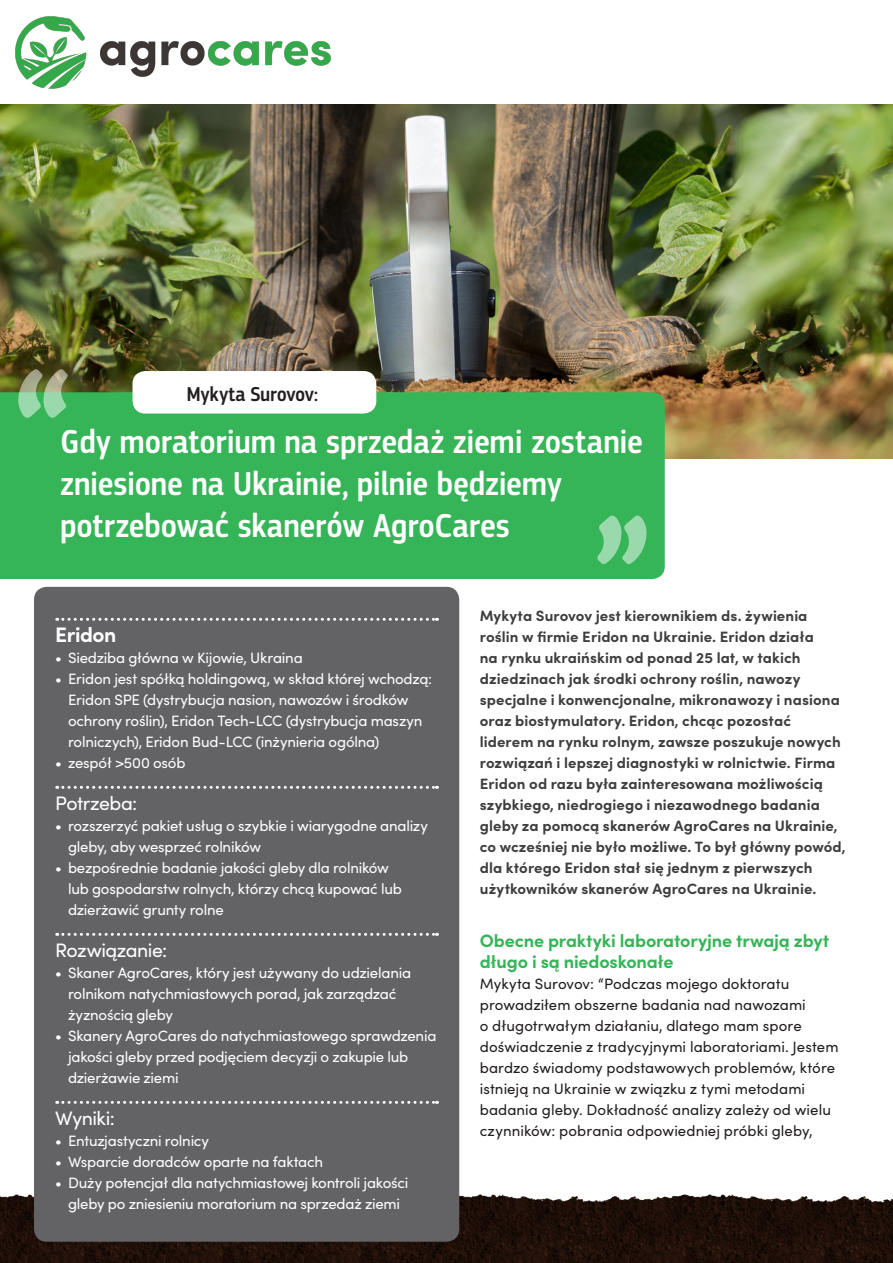
<style>
.page{position:relative;width:893px;height:1263px;background:#fff}
.page>*{position:absolute;margin:0;border:0;box-sizing:border-box;transform-origin:0 0}
.t1{font:500 180px "PF Square Sans Cond Pro";color:#fff}
.Titel{font:500 34.5px/42px "PF Square Sans Cond Pro";letter-spacing:.01em;color:#fff}
.Chapeau{font:500 21px "PF Square Sans Cond Pro";letter-spacing:.005em;color:#231f20}
.Tussenkop_diap{font:700 21px "Sofia Pro";letter-spacing:-.02em;color:#fff}
.Tussenkop_diap-2{font:19.5px "Sofia Pro";letter-spacing:-.025em;color:#fff}
.Tussenkop{font:700 18px/21px "Sofia Pro";letter-spacing:-.01em;color:#36b558}
.t2{font:15px/21px "Sofia Pro";letter-spacing:-.015em;color:#fff}
.Intro{font:700 15px/21px "Sofia Pro";letter-spacing:.005em;color:#3e3e3f}
.Body{font:15px/21px "Sofia Pro";letter-spacing:.005em;color:#231f20}
</style>
<div class="page">
<img style="left:0;top:104px;width:893px;height:355px">
<div style="left:0;top:392px;width:665px;height:187px;background:#36b558"></div>
<div style="left:133px;top:371px;width:243px;height:43px;background:#fff;border-radius:13px"></div>
<img style="left:0;top:1194px;width:893px;height:69px">
<div style="left:34px;top:587px;width:425px;height:655px;background:#636366;border-radius:13px"></div>
<svg style="left:57px;top:618px;width:380px;height:3px"></svg>
<svg style="left:57px;top:786px;width:380px;height:3px"></svg>
<svg style="left:57px;top:933px;width:380px;height:3px"></svg>
<svg style="left:57px;top:1101px;width:380px;height:3px"></svg>
<img style="left:16px;top:17px;width:315px;height:71px">
<h1 class="t1" style="left:12px;top:330px;width:62px">“</h1>
<p class="Chapeau" style="left:187px;top:381px;width:133px">Mykyta Surovov:</p>
<p class="Titel" style="left:61px;top:421px;width:583px">Gdy moratorium na sprzedaż ziemi zostanie zniesione na Ukrainie, pilnie będziemy</p>
<p class="Titel" style="left:61px;top:505px;width:451px">potrzebować skanerów AgroCares</p>
<h1 class="t1" style="left:589px;top:477px;width:62px">”</h1>
<p class="Tussenkop_diap" style="left:55px;top:618px;width:63px">Eridon</p>
<p class="t2" style="left:55px;top:646px;width:249px">• Siedziba główna w Kijowie, Ukraina</p>
<p class="t2" style="left:68px;top:667px;width:365px;text-indent:-13px">• Eridon jest spółką holdingową, w skład której wchodzą:<br>Eridon SPE (dystrybucja nasion, nawozów i środków ochrony roślin), Eridon Tech-LCC (dystrybucja maszyn rolniczych), Eridon Bud-LCC (inżynieria ogólna)</p>
<p class="t2" style="left:55px;top:751px;width:132px">• zespół &gt;500 osób</p>
<p class="Tussenkop_diap-2" style="left:55px;top:789px;width:84px">Potrzeba:</p>
<p class="t2" style="left:68px;top:814px;width:361px;text-indent:-13px">• rozszerzyć pakiet usług o szybkie i wiarygodne analizy gleby, aby wesprzeć rolników</p>
<p class="t2" style="left:68px;top:856px;width:335px;text-indent:-13px">• bezpośrednie badanie jakości gleby dla rolników lub gospodarstw rolnych, którzy chcą kupować lub dzierżawić grunty rolne</p>
<p class="Tussenkop_diap-2" style="left:55px;top:936px;width:113px">Rozwiązanie:</p>
<p class="t2" style="left:68px;top:961px;width:345px;text-indent:-13px">• Skaner AgroCares, który jest używany do udzielania rolnikom natychmiastowych porad, jak zarządzać żyznością gleby</p>
<p class="t2" style="left:68px;top:1024px;width:370px;text-indent:-13px">• Skanery AgroCares do natychmiastowego sprawdzenia jakości gleby przed podjęciem decyzji o zakupie lub dzierżawie ziemi</p>
<p class="Tussenkop_diap-2" style="left:55px;top:1104px;width:61px">Wyniki:</p>
<p class="t2" style="left:55px;top:1129px;width:155px">• Entuzjastyczni rolnicy</p>
<p class="t2" style="left:55px;top:1150px;width:269px">• Wsparcie doradców oparte na faktach</p>
<p class="t2" style="left:55px;top:1171px;width:355px;text-align:center">• Duży potencjał dla natychmiastowej kontroli jakości gleby po zniesieniu moratorium na sprzedaż ziemi</p>
<p class="Intro" style="left:480px;top:604px;width:367px">Mykyta Surovov jest kierownikiem ds. żywienia roślin w firmie Eridon na Ukrainie. Eridon działa<br>na rynku ukraińskim od ponad 25 lat, w takich dziedzinach jak środki ochrony roślin, nawozy specjalne i konwencjonalne, mikronawozy i nasiona oraz biostymulatory. Eridon, chcąc pozostać liderem na rynku rolnym, zawsze poszukuje nowych rozwiązań i lepszej diagnostyki w rolnictwie. Firma Eridon od razu była zainteresowana możliwością szybkiego, niedrogiego i niezawodnego badania gleby za pomocą skanerów AgroCares na Ukrainie, co wcześniej nie było możliwe. To był główny powód, dla którego Eridon stał się jednym z pierwszych użytkowników skanerów AgroCares na Ukrainie.</p>
<p class="Tussenkop" style="left:480px;top:928px;width:351px">Obecne praktyki laboratoryjne trwają zbyt długo i są niedoskonałe</p>
<p class="Body" style="left:480px;top:972px;width:360px">Mykyta Surovov: “Podczas mojego doktoratu prowadziłem obszerne badania nad nawozami<br>o długotrwałym działaniu, dlatego mam spore doświadczenie z tradycyjnymi laboratoriami. Jestem bardzo świadomy podstawowych problemów, które istnieją na Ukrainie w związku z tymi metodami badania gleby. Dokładność analizy zależy od wielu czynników: pobrania odpowiedniej próbki gleby,</p>
</div>
